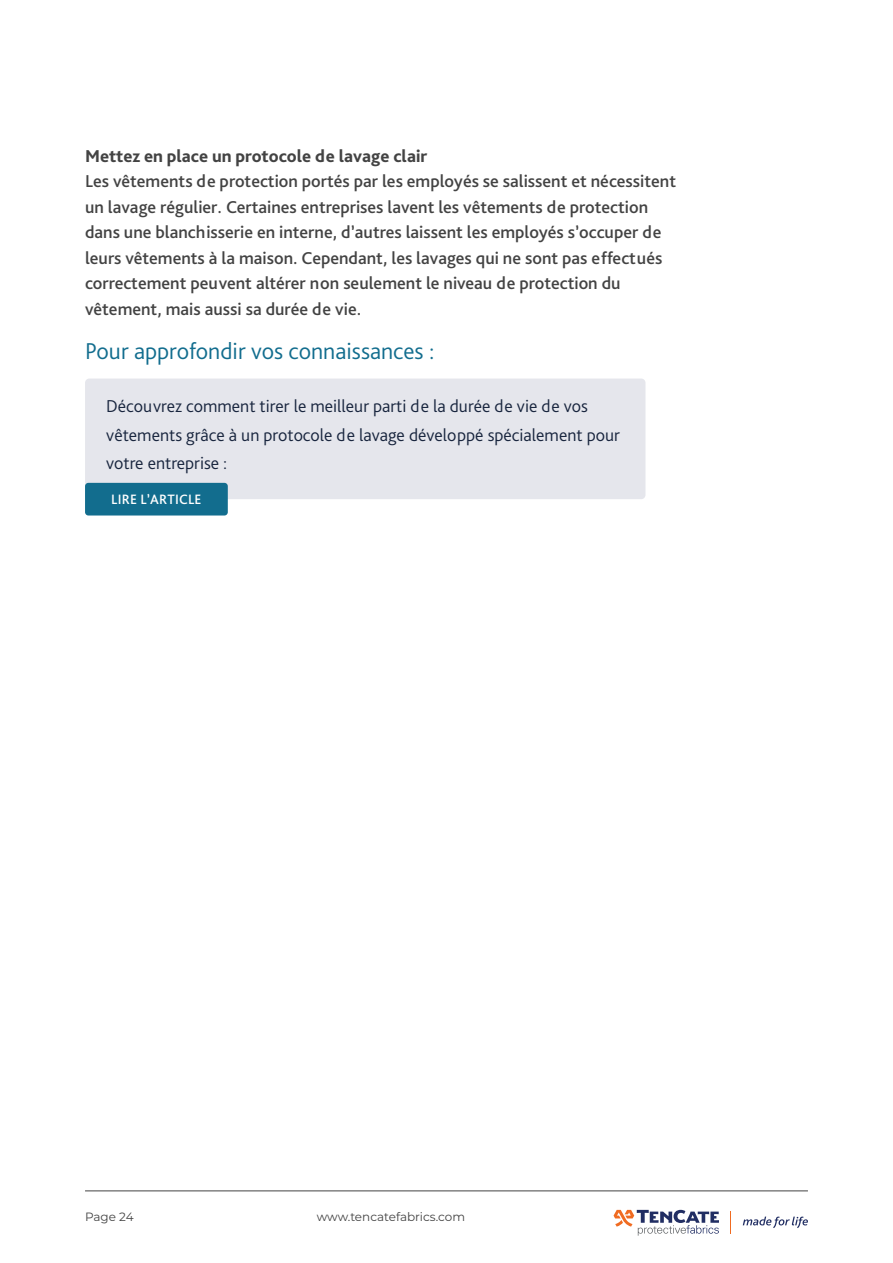
<style>
.page{position:relative;width:893px;height:1263px;background:#fff}
.page>*{position:absolute;margin:0;border:0;box-sizing:border-box;transform-origin:0 0}
.t1{font:300 24px "Bliss Pro";color:#126d8e}
.t2{font:500 18px/25.5px "Bliss Pro";color:#434343}
.t3{font:300 18px/28.5px "Bliss Pro";color:#17243d}
.t4{font:800 18px "Bliss Pro";color:#434343}
.t5{font:500 14.25px "Bliss Pro";letter-spacing:.015em;color:#fff}
.t6{font:12px "Montserrat";color:#434343}
</style>
<div class="page">
<svg style="left:743px;top:1216px;width:65px;height:12px"></svg>
<svg style="left:613px;top:1210px;width:106px;height:26px"></svg>
<svg style="left:730px;top:1211px;width:1px;height:23px"></svg>
<hr style="left:85px;top:1190px;width:723px;height:1px;background:#434343">
<div style="left:85px;top:378px;width:560px;height:121px;background:#e5e6ec;border-radius:4px"></div>
<div style="left:85px;top:483px;width:143px;height:32px;background:#126d8e;border-radius:3px"></div>
<p class="t4" style="left:85px;top:144px;width:344px">Mettez en place un protocole de lavage clair</p>
<p class="t2" style="left:85px;top:168px;width:592px">Les vêtements de protection portés par les employés se salissent et nécessitent un lavage régulier. Certaines entreprises lavent les vêtements de protection dans une blanchisserie en interne, d’autres laissent les employés s’occuper de leurs vêtements à la maison. Cependant, les lavages qui ne sont pas effectués correctement peuvent altérer non seulement le niveau de protection du vêtement, mais aussi sa durée de vie.</p>
<p class="t1" style="left:85px;top:336px;width:351px">Pour approfondir vos connaissances :</p>
<p class="t3" style="left:106px;top:392px;width:515px">Découvrez comment tirer le meilleur parti de la durée de vie de vos vêtements grâce à un protocole de lavage développé spécialement pour votre entreprise :</p>
<p class="t5" style="left:111px;top:490px;width:92px">LIRE L’ARTICLE</p>
<p class="t6" style="left:85px;top:1209px;width:50px">Page 24</p>
<p class="t6" style="left:317px;top:1209px;width:150px">www.tencatefabrics.com</p>
</div>
